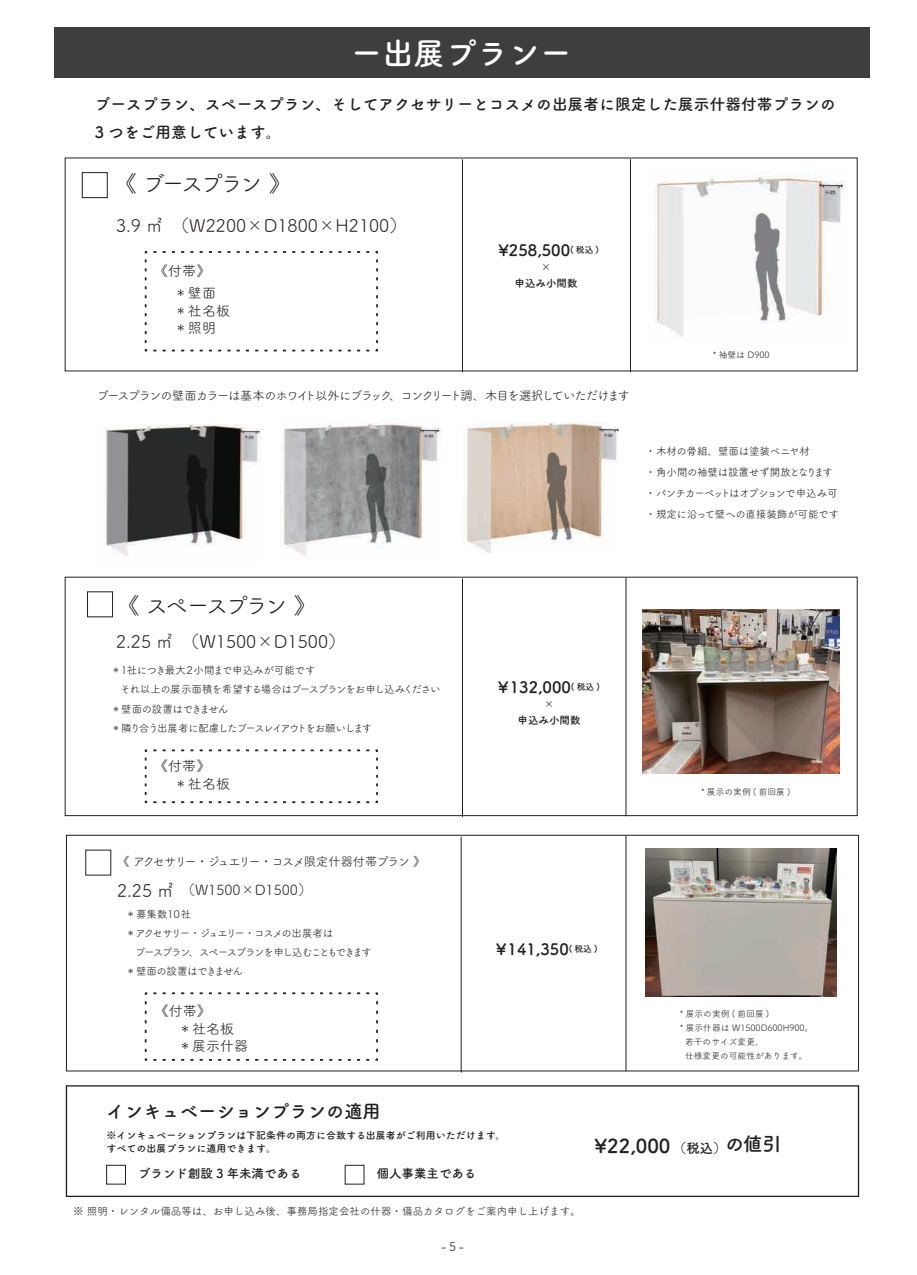
<style>
.page{position:relative;width:917px;height:1275px;background:#fff}
.page>*{position:absolute;margin:0;border:0;box-sizing:border-box;transform-origin:0 0}
.t1{font:31.5px "Tsuku A Rd Gothic Std B";color:#fff}
.t2{font:22.75px "Tsuku A Rd Gothic Std R";letter-spacing:-.15em;color:#231f20}
.t3{font:19.25px "Tsuku A Rd Gothic Std B";color:#231f20}
.t4{font:18.2px "Tsuku A Rd Gothic Std B";color:#231f20}
.t5{font:17.5px "Tsuku A Rd Gothic Std R";color:#231f20}
.t6{font:15.75px/27.7px "Tsuku A Rd Gothic Std B";color:#231f20}
.t7{font:14px/17.7px "Tsuku A Rd Gothic Std R";color:#231f20}
.t8{font:12.42px "Tsuku A Rd Gothic Std B";color:#231f20}
.t9{font:12.25px "Tsuku A Rd Gothic Std R";letter-spacing:-.125em;color:#231f20}
.t10{font:10.5px/19.2px "Tsuku A Rd Gothic Std R";letter-spacing:-.09em;color:#231f20}
.t11{font:10.5px/21px "Tsuku A Rd Gothic Std R";letter-spacing:-.03em;color:#231f20}
.t12{font:10.5px/19.2px "Tsuku A Rd Gothic Std R";letter-spacing:-.135em;color:#231f20}
.t13{font:10.5px "Tsuku A Rd Gothic Std R";color:#231f20}
.t14{font:10.5px/15.8px "Tsuku A Rd Gothic Std B";color:#231f20;text-align:center}
.t15{font:9.97px/13.3px "Tsuku A Rd Gothic Std B";color:#231f20}
.t16{font:8.75px "Tsuku A Rd Gothic Std R";color:#231f20}
.s1{font-size:17.5px}
.s2{font-size:13.3px}
</style>
<div class="page">
<div style="left:55px;top:28px;width:814px;height:50px;background:#3e3e3f"></div>
<div style="left:66px;top:1085px;width:792px;height:112px;border:1px solid #231f20"></div>
<div style="left:106px;top:1164px;width:20px;height:20px;border:1px solid #231f20"></div>
<img style="left:653px;top:171px;width:192px;height:166px">
<img style="left:280px;top:423px;width:162px;height:134px">
<img style="left:463px;top:423px;width:155px;height:130px">
<img style="left:104px;top:425px;width:157px;height:131px">
<svg style="left:144px;top:251px;width:234px;height:101px"></svg>
<hr style="left:462px;top:159px;width:1px;height:213px;background:#231f20">
<hr style="left:629px;top:159px;width:1px;height:213px;background:#231f20">
<div style="left:87px;top:591px;width:26px;height:26px;border:1px solid #231f20"></div>
<svg style="left:144px;top:749px;width:234px;height:55px"></svg>
<svg style="left:144px;top:992px;width:234px;height:69px"></svg>
<div style="left:82px;top:172px;width:26px;height:26px;border:1px solid #231f20"></div>
<div style="left:65px;top:577px;width:792px;height:239px;border:1px solid #231f20"></div>
<hr style="left:462px;top:578px;width:1px;height:239px;background:#231f20">
<hr style="left:625px;top:578px;width:1px;height:238px;background:#231f20">
<div style="left:66px;top:835px;width:792px;height:236px;border:1px solid #231f20"></div>
<hr style="left:460px;top:837px;width:1px;height:235px;background:#231f20">
<hr style="left:625px;top:835px;width:1px;height:236px;background:#231f20">
<img style="left:642px;top:610px;width:197px;height:164px">
<img style="left:645px;top:848px;width:190px;height:148px">
<h1 class="t1" style="left:350px;top:29px;width:222px">ー出展プランー</h1>
<p class="t6" style="left:95px;top:90px;width:742px">ブースプラン、スペースプラン、そしてアクセサリーとコスメの出展者に限定した展示什器付帯プランの<br>3 つをご用意しています。</p>
<h2 class="t2" style="left:115px;top:166px;width:178px">《 ブースプラン 》</h2>
<p class="t5" style="left:116px;top:212px;width:292px">3.9 ㎡　（W2200×D1800×H2100）</p>
<p class="t7" style="left:174px;top:259px;width:43px;line-height:22.2px;text-indent:-20px">《付帯》＊壁面</p>
<p class="t7" style="left:174px;top:301px;width:58px">＊社名板＊照明</p>
<p class="t6" style="left:498px;top:235px;width:102px">¥258,500<sup>(</sup> <sup>税込</sup> <sup>)</sup></p>
<p class="t14" style="left:514px;top:258px;width:64px">×<br>申込み小間数</p>
<p class="t9" style="left:97px;top:386px;width:534px">ブースプランの壁面カラーは基本のホワイト以外にブラック、コンクリート調、木目を選択していただけます</p>
<p class="t16" style="left:712px;top:348px;width:58px">* 袖壁は D900</p>
<p class="t11" style="left:645px;top:439px;width:204px">・木材の骨組、壁面は塗装ベニヤ材　　<br>・角小間の袖壁は設置せず開放となります　・パンチカーペットはオプションで申込み可　・規定に沿って壁への直接装飾が可能です</p>
<h2 class="t2" style="left:117px;top:588px;width:201px">《 スペースプラン 》</h2>
<p class="t5" style="left:116px;top:628px;width:231px">2.25 ㎡　（W1500×D1500）</p>
<p class="t10" style="left:111px;top:660px;width:331px">＊１社につき最大２小間まで申込みが可能です<br>　それ以上の展示面積を希望する場合はブースプランをお申し込みください＊壁面の設置はできません<br>＊隣り合う出展者に配慮したブースレイアウトをお願いします</p>
<p class="t7" style="left:174px;top:755px;width:58px;line-height:18.7px;text-indent:-20px">《付帯》<br>＊社名板</p>
<p class="t9" style="left:117px;top:852px;width:309px">《 アクセサリー・ジュエリー・コスメ限定什器付帯プラン 》</p>
<p class="t7" style="left:117px;top:880px;width:196px"><span class="s1">2.25 ㎡</span>　（W1500×D1500）</p>
<p class="t12" style="left:125px;top:903px;width:247px">＊募集数１０社<br>＊アクセサリー・ジュエリー・コスメの出展者は<br>　ブースプラン、スペースプランを申し込むこともできます＊壁面の設置はできません</p>
<p class="t7" style="left:178px;top:1000px;width:71px;text-indent:-23px">《付帯》<br>＊社名板＊展示什器</p>
<p class="t6" style="left:495px;top:672px;width:106px">￥132,000<sup>(</sup> <sup>税込</sup> <sup>)</sup></p>
<p class="t14" style="left:517px;top:695px;width:64px">×<br>申込み小間数</p>
<p class="t6" style="left:493px;top:934px;width:106px">￥141,350<sup>(</sup> <sup>税込</sup> <sup>)</sup></p>
<p class="t16" style="left:700px;top:785px;width:91px">* 展示の実例 ( 前回展 )</p>
<p class="t16" style="left:679px;top:1007px;width:91px">* 展示の実例 ( 前回展 )</p>
<p class="t16" style="left:679px;top:1021px;width:135px">* 展示什器は W1500D600H900。</p>
<p class="t16" style="left:684px;top:1035px;width:80px">若干のサイズ変更、</p>
<p class="t16" style="left:684px;top:1049px;width:124px">仕様変更の可能性があります。</p>
<p class="t4" style="left:107px;top:1096px;width:276px">インキュベーションプランの適用</p>
<p class="t15" style="left:107px;top:1128px;width:400px">※インキュベーションプランは下記条件の両方に合致する出展者がご利用いただけます。すべての出展プランに適用できます。</p>
<p class="t8" style="left:138px;top:1163px;width:165px">ブランド創設 3 年未満である</p>
<p class="t8" style="left:376px;top:1163px;width:101px">個人事業主である</p>
<p class="t13" style="left:73px;top:1203px;width:509px">※ 照明・レンタル備品等は、お申し込み後、事務局指定会社の什器・備品カタログをご案内申し上げます。</p>
<p class="t9" style="left:440px;top:1236px;width:25px">-5-</p>
<p class="t3" style="left:594px;top:1130px;width:189px">¥22,000 <span class="s2">（税込）</span>の値引</p>
</div>
